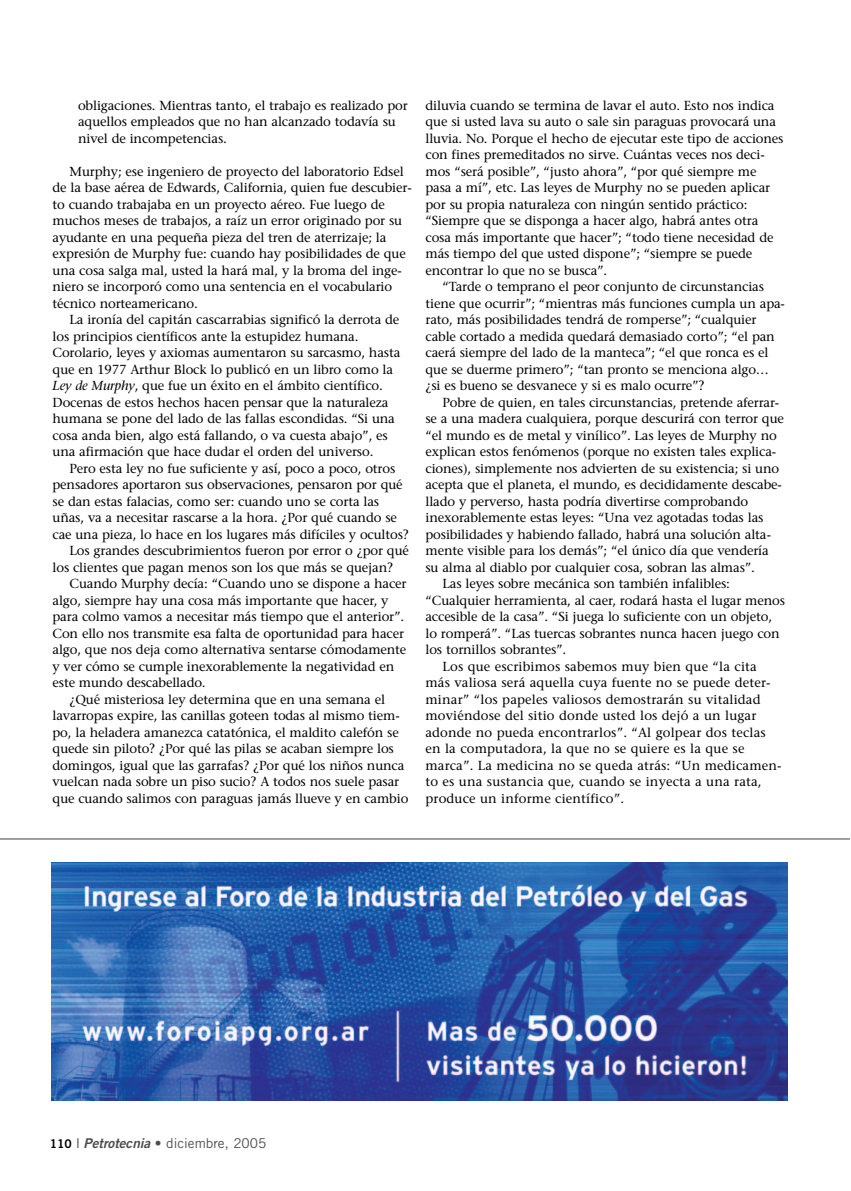
<style>
.page{position:relative;width:851px;height:1191px;background:#fff}
.page>*{position:absolute;margin:0;border:0;box-sizing:border-box;transform-origin:0 0}
.t1{font:13.5px "Trade Gothic";color:#4d4d4d}
.t2{font:13.05px/16.5px "Stone Serif";letter-spacing:-.01em;color:#000}
.t3{font:13.05px "Stone Serif";letter-spacing:.01em;color:#000}
.s1{font-style:italic}
.s2{font-family:"Trade Gothic Bold Two";font-size:12px;color:#000}
.s3{font-family:"Trade Gothic Bold Two";font-style:italic}
</style>
<div class="page">
<img style="left:51px;top:862px;width:736px;height:238px">
<hr style="left:0;top:838px;width:850px;height:1px;background:#808080">
<p class="t2" style="left:78px;top:98px;width:331px">obligaciones. Mientras tanto, el trabajo es realizado por aquellos empleados que no han alcanzado todavía su nivel de incompetencias.</p>
<p class="t2" style="left:53px;top:164px;width:360px;text-indent:17px">Murphy; ese ingeniero de proyecto del laboratorio Edsel de la base aérea de Edwards, California, quien fue descubier&shy;to cuando trabajaba en un proyecto aéreo. Fue luego de muchos meses de trabajos, a raíz un error originado por su ayudante en una pequeña pieza del tren de aterrizaje; la expresión de Murphy fue: cuando hay posibilidades de que una cosa salga mal, usted la hará mal, y la broma del inge&shy;niero se incorporó como una sentencia en el vocabulario técnico norteamericano.</p>
<p class="t2" style="left:53px;top:313px;width:349px;text-indent:17px">La ironía del capitán cascarrabias significó la derrota de los principios científicos ante la estupidez humana.<br>Corolario, leyes y axiomas aumentaron su sarcasmo, hasta que en 1977 Arthur Block lo publicó en un libro como la <span class="s1">Ley de Murphy</span>, que fue un éxito en el ámbito científico.<br>Docenas de estos hechos hacen pensar que la naturaleza humana se pone del lado de las fallas escondidas. “Si una cosa anda bien, algo está fallando, o va cuesta abajo”, es una afirmación que hace dudar el orden del universo.</p>
<p class="t2" style="left:70px;top:461px;width:327px">Pero esta ley no fue suficiente y así, poco a poco, otros</p>
<p class="t2" style="left:53px;top:478px;width:351px">pensadores aportaron sus observaciones, pensaron por qué</p>
<p class="t2" style="left:53px;top:494px;width:328px">se dan estas falacias, como ser: cuando uno se corta las</p>
<p class="t2" style="left:53px;top:511px;width:346px">uñas, va a necesitar rascarse a la hora. ¿Por qué cuando se</p>
<p class="t2" style="left:53px;top:527px;width:358px">cae una pieza, lo hace en los lugares más difíciles y ocultos?</p>
<p class="t2" style="left:70px;top:544px;width:341px">Los grandes descubrimientos fueron por error o ¿por qué</p>
<p class="t2" style="left:53px;top:560px;width:342px">los clientes que pagan menos son los que más se quejan?</p>
<p class="t2" style="left:70px;top:577px;width:338px">Cuando Murphy decía: “Cuando uno se dispone a hacer</p>
<p class="t2" style="left:53px;top:593px;width:337px">algo, siempre hay una cosa más importante que hacer, y</p>
<p class="t2" style="left:53px;top:610px;width:353px">para colmo vamos a necesitar más tiempo que el anterior”.</p>
<p class="t2" style="left:53px;top:626px;width:353px">Con ello nos transmite esa falta de oportunidad para hacer</p>
<p class="t2" style="left:53px;top:643px;width:355px">algo, que nos deja como alternativa sentarse cómodamente</p>
<p class="t2" style="left:53px;top:659px;width:343px">y ver cómo se cumple inexorablemente la negatividad en</p>
<p class="t2" style="left:53px;top:676px;width:155px">este mundo descabellado.</p>
<p class="t2" style="left:70px;top:692px;width:317px">¿Qué misteriosa ley determina que en una semana el</p>
<p class="t2" style="left:53px;top:709px;width:348px">lavarropas expire, las canillas goteen todas al mismo tiem-</p>
<p class="t2" style="left:53px;top:725px;width:348px">po, la heladera amanezca catatónica, el maldito calefón se</p>
<p class="t2" style="left:53px;top:742px;width:343px">quede sin piloto? ¿Por qué las pilas se acaban siempre los</p>
<p class="t2" style="left:53px;top:758px;width:353px">domingos, igual que las garrafas? ¿Por qué los niños nunca</p>
<p class="t2" style="left:53px;top:775px;width:348px">vuelcan nada sobre un piso sucio? A todos nos suele pasar</p>
<p class="t2" style="left:53px;top:791px;width:357px">que cuando salimos con paraguas jamás llueve y en cambio</p>
<p class="t2" style="left:425px;top:98px;width:359px">diluvia cuando se termina de lavar el auto. Esto nos indica que si usted lava su auto o sale sin paraguas provocará una lluvia. No. Porque el hecho de ejecutar este tipo de acciones con fines premeditados no sirve. Cuántas veces nos deci&shy;mos “será posible”, “justo ahora”, “por qué siempre me pasa a mí”, etc. Las leyes de Murphy no se pueden aplicar por su propia naturaleza con ningún sentido práctico: “Siempre que se disponga a hacer algo, habrá antes otra cosa más importante que hacer”; “todo tiene necesidad de más tiempo del que usted dispone”; “siempre se puede encontrar lo que no se busca”.</p>
<p class="t2" style="left:425px;top:280px;width:361px;text-indent:17px">“Tarde o temprano el peor conjunto de circunstancias tiene que ocurrir”; “mientras más funciones cumpla un apa&shy;rato, más posibilidades tendrá de romperse”; “cualquier cable cortado a medida quedará demasiado corto”; “el pan caerá siempre del lado de la manteca”; “el que ronca es el que se duerme primero”; “tan pronto se menciona algo… ¿si es bueno se desvanece y si es malo ocurre”?</p>
<p class="t2" style="left:442px;top:395px;width:338px">Pobre de quien, en tales circunstancias, pretende aferrar-</p>
<p class="t2" style="left:425px;top:412px;width:360px">se a una madera cualquiera, porque descurirá con terror que</p>
<p class="t2" style="left:425px;top:428px;width:353px">“el mundo es de metal y vinílico”. Las leyes de Murphy no</p>
<p class="t2" style="left:425px;top:445px;width:352px">explican estos fenómenos (porque no existen tales explica-</p>
<p class="t2" style="left:425px;top:461px;width:355px">ciones), simplemente nos advierten de su existencia; si uno</p>
<p class="t2" style="left:425px;top:478px;width:358px">acepta que el planeta, el mundo, es decididamente descabe-</p>
<p class="t2" style="left:425px;top:494px;width:324px">llado y perverso, hasta podría divertirse comprobando</p>
<p class="t2" style="left:425px;top:511px;width:339px">inexorablemente estas leyes: “Una vez agotadas todas las</p>
<p class="t2" style="left:425px;top:527px;width:347px">posibilidades y habiendo fallado, habrá una solución alta-</p>
<p class="t2" style="left:425px;top:544px;width:345px">mente visible para los demás”; “el único día que vendería</p>
<p class="t2" style="left:425px;top:560px;width:331px">su alma al diablo por cualquier cosa, sobran las almas”.</p>
<p class="t2" style="left:442px;top:577px;width:289px">Las leyes sobre mecánica son también infalibles:</p>
<p class="t2" style="left:425px;top:593px;width:361px">“Cualquier herramienta, al caer, rodará hasta el lugar menos</p>
<p class="t2" style="left:425px;top:610px;width:348px">accesible de la casa”. “Si juega lo suficiente con un objeto,</p>
<p class="t2" style="left:425px;top:626px;width:356px">lo romperá”. “Las tuercas sobrantes nunca hacen juego con</p>
<p class="t2" style="left:425px;top:643px;width:142px">los tornillos sobrantes”.</p>
<p class="t3" style="left:442px;top:661px;width:316px">Los que escribimos sabemos muy bien que “la cita</p>
<p class="t3" style="left:425px;top:677px;width:346px">más valiosa será aquella cuya fuente no se puede deter-</p>
<p class="t3" style="left:425px;top:694px;width:336px">minar” “los papeles valiosos demostrarán su vitalidad</p>
<p class="t3" style="left:425px;top:710px;width:332px">moviéndose del sitio donde usted los dejó a un lugar</p>
<p class="t3" style="left:425px;top:727px;width:342px">adonde no pueda encontrarlos”. “Al golpear dos teclas</p>
<p class="t3" style="left:425px;top:743px;width:320px">en la computadora, la que no se quiere es la que se</p>
<p class="t3" style="left:425px;top:760px;width:357px">marca”. La medicina no se queda atrás: “Un medicamen-</p>
<p class="t3" style="left:425px;top:776px;width:337px">to es una sustancia que, cuando se inyecta a una rata,</p>
<p class="t3" style="left:425px;top:793px;width:200px">produce un informe científico”.</p>
<p class="t1" style="left:50px;top:1138px;width:218px"><span class="s2">110</span> I <span class="s3">Petrotecnia</span> • diciembre, 2005</p>
</div>
